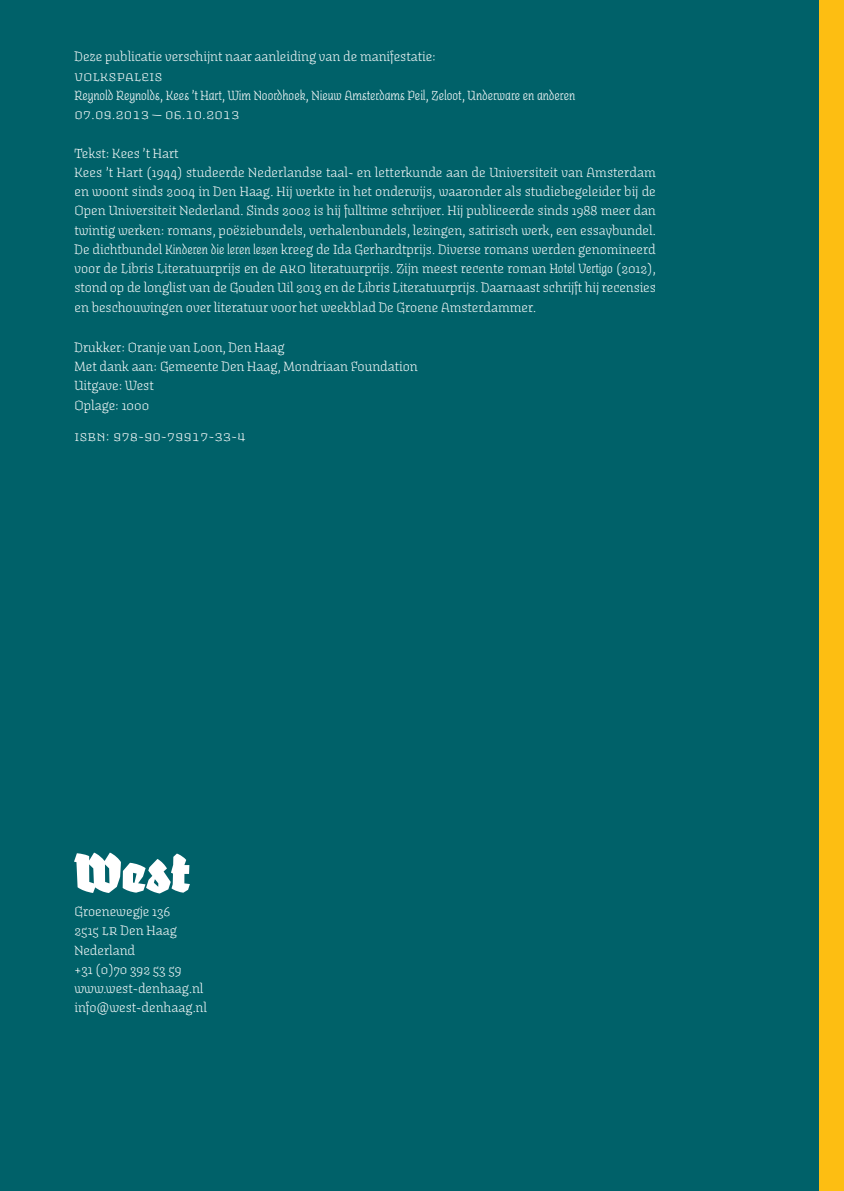
<style>
.page{position:relative;width:844px;height:1191px;background:#fff}
.page>*{position:absolute;margin:0;border:0;box-sizing:border-box;transform-origin:0 0}
.t1{font:italic 900 56.88px "Fakir";color:#fff}
.t2{font:14.7px/19.2px "Fakir";color:#fff}
.t3{font:italic 14.7px "Fakir";color:#fff}
.t4{font:14.7px "Fakir PS Sm Cp";color:#fff}
.s1{font-style:italic}
.s2{font-family:"Fakir PS Sm Cp"}
</style>
<div class="page">
<div style="left:0;top:0;width:843px;height:1191px;background:#006169"></div>
<div style="left:819px;top:0;width:24px;height:1191px;background:#fdbe12"></div>
<p class="t2" style="left:74px;top:49px;width:363px">Deze publicatie verschijnt naar aanleiding van de manifestatie:</p>
<p class="t4" style="left:74px;top:67px;width:90px">Volkspaleis</p>
<p class="t3" style="left:74px;top:91px;width:502px">Reynold Reynolds, Kees ’t Hart, Wim Noordhoek, Nieuw Amsterdams Peil, Zeloot, Underware en anderen</p>
<p class="t4" style="left:74px;top:105px;width:167px">07.09.2013 — 06.10.2013</p>
<p class="t2" style="left:74px;top:145px;width:582px">Tekst: Kees ’t Hart<br>Kees ’t Hart (1944) studeerde Nederlandse taal- en letterkunde aan de Universiteit van Amsterdam en woont sinds 2004 in Den Haag. Hij werkte in het onderwijs, waaronder als studiebegeleider bij de Open Universiteit Nederland. Sinds 2002 is hij fulltime schrijver. Hij publiceerde sinds 1988 meer dan twintig werken: romans, poëziebundels, verhalenbundels, lezingen, satirisch werk, een essaybundel.<br>De dichtbundel <span class="s1">Kinderen die leren lezen</span> kreeg de Ida Gerhardtprijs. Diverse romans werden genomineerd voor de Libris Literatuurprijs en de <span class="s2">AKO</span> literatuurprijs. Zijn meest recente roman <span class="s1">Hotel Vertigo</span> (2012), stond op de longlist van de Gouden Uil 2013 en de Libris Literatuurprijs. Daarnaast schrijft hij recensies en beschouwingen over literatuur voor het weekblad De Groene Amsterdammer.</p>
<p class="t2" style="left:74px;top:339px;width:345px">Drukker: Oranje van Loon, Den Haag<br>Met dank aan: Gemeente Den Haag, Mondriaan Foundation<br>Uitgave: West<br>Oplage: 1000</p>
<p class="t4" style="left:74px;top:427px;width:172px">isbn: 978-90-79917-33-4</p>
<h1 class="t1" style="left:74px;top:853px;width:117px">West</h1>
<p class="t2" style="left:74px;top:903px;width:134px">Groenewegje 136<br>2515 <span class="s2">LR</span> Den Haag<br>Nederland<br>+31 (0)70 392 53 59 www.west-denhaag.nl info@west-denhaag.nl</p>
</div>
